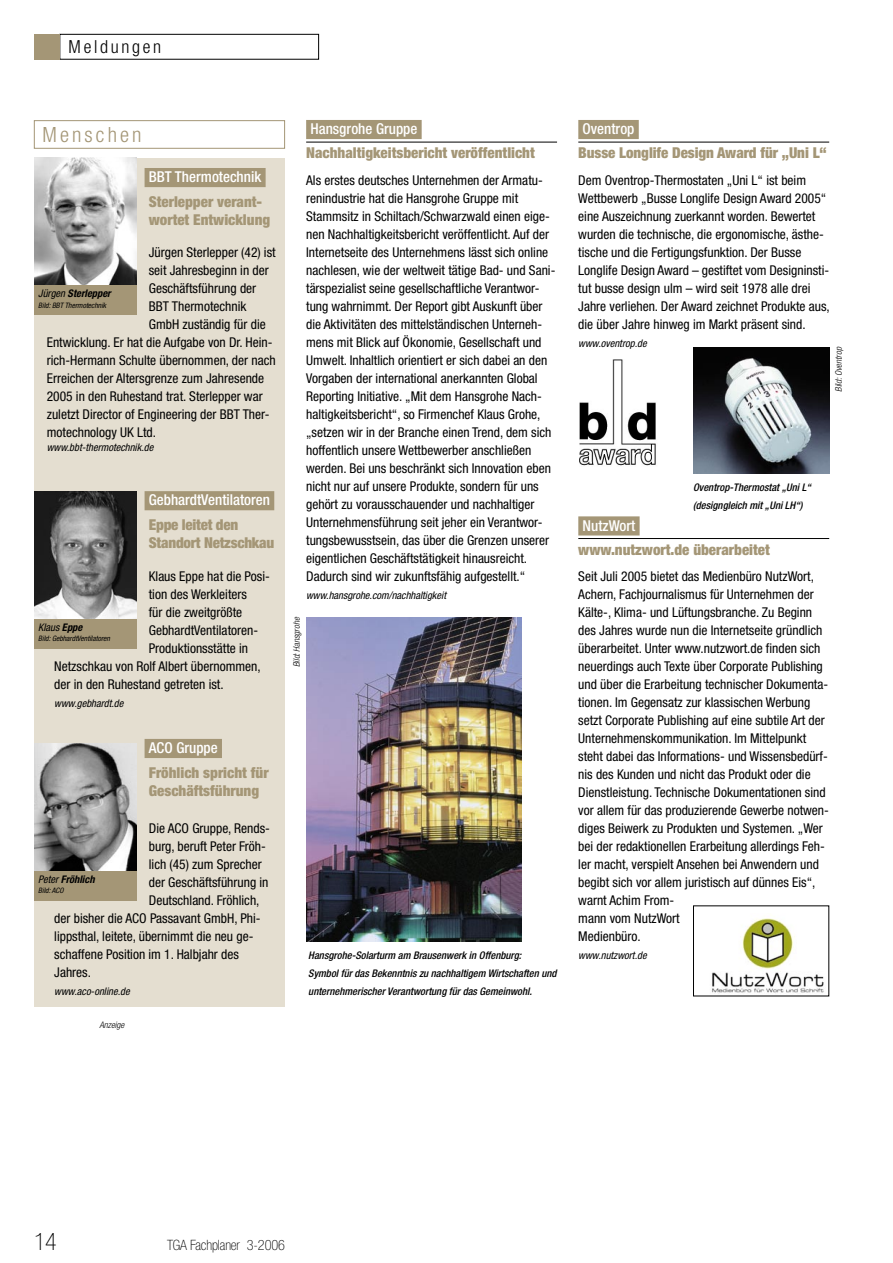
<style>
.page{position:relative;width:893px;height:1263px;background:#fff}
.page>*{position:absolute;margin:0;border:0;box-sizing:border-box;transform-origin:0 0}
.t1{font:100 condensed 24px "Helvetica Neue LT Std";color:#000}
.N_TGA_P3_Text{font:300 condensed 21px "Helvetica Neue LT Std";letter-spacing:.15em;color:#a49676}
.t2{font:300 condensed 18px "Helvetica Neue LT Std";letter-spacing:.15em;color:#000}
.N_TGA_Menschen_HL{font:900 condensed 15px/18px "Helvetica Neue LT Std";color:#a49676}
.N_TGA_P2_Headline{font:900 condensed 15px "Helvetica Neue LT Std";color:#a49676}
.N_TGA_P1_Firma{font:500 condensed 15px "Helvetica Neue LT Std";color:#fff}
.t3{font:100 condensed 14.25px "Helvetica Neue LT Std";letter-spacing:-.01em;color:#000}
.N_TGA_P3_Text-2{font:condensed 13.5px/18px "Helvetica Neue LT Std";color:#000}
.N_TGA_Meldungen{font:condensed 13.5px "Helvetica Neue LT Std";color:#000}
.N_TGA_BU_m{font:italic 500 condensed 10.5px/18px "Helvetica Neue LT Std";color:#000}
.N_TGA_P4_Adresse{font:italic condensed 10.5px "Helvetica Neue LT Std";color:#000}
.N_TGA_Menschen_Vorname{font:italic 700 condensed 10.5px "Helvetica Neue LT Std";color:#000}
.N_TGA_Menschen_Vorname-2{font:italic condensed 10.5px "Helvetica Neue LT Std";color:#000}
.N_TGA_Foto{font:italic 300 condensed 9px "Helvetica Neue LT Std";color:#000}
.N_TGA_Menschen_Foto{font:italic condensed 7.5px "Helvetica Neue LT Std";color:#000}
.s1{font-weight:400}
.s2{font-weight:700}
</style>
<div class="page">
<img style="left:306px;top:617px;width:216px;height:324px">
<img style="left:693px;top:347px;width:136px;height:126px">
<img style="left:712px;top:918px;width:112px;height:76px">
<div style="left:60px;top:34px;width:259px;height:26px;border:1px solid #000"></div>
<div style="left:34px;top:34px;width:26px;height:26px;background:#a49676"></div>
<div style="left:34px;top:158px;width:251px;height:848px;background:#e4ded0"></div>
<div style="left:145px;top:491px;width:129px;height:19px;background:#a49676"></div>
<div style="left:34px;top:120px;width:251px;height:29px;border:1px solid #a49676"></div>
<img style="left:34px;top:491px;width:102px;height:128px">
<div style="left:34px;top:619px;width:102px;height:30px;background:#a49676"></div>
<div style="left:145px;top:168px;width:121px;height:19px;background:#a49676"></div>
<img style="left:34px;top:158px;width:102px;height:127px">
<div style="left:34px;top:285px;width:102px;height:30px;background:#a49676"></div>
<div style="left:145px;top:739px;width:77px;height:19px;background:#a49676"></div>
<img style="left:34px;top:743px;width:102px;height:128px">
<div style="left:34px;top:871px;width:102px;height:30px;background:#a49676"></div>
<div style="left:578px;top:516px;width:62px;height:19px;background:#a49676"></div>
<hr style="left:578px;top:538px;width:251px;height:1px;background:#000">
<div style="left:306px;top:120px;width:116px;height:19px;background:#a49676"></div>
<hr style="left:306px;top:142px;width:251px;height:1px;background:#000">
<div style="left:578px;top:120px;width:61px;height:19px;background:#a49676"></div>
<hr style="left:578px;top:142px;width:251px;height:1px;background:#000">
<img style="left:579px;top:359px;width:77px;height:107px">
<h3 class="t2" style="left:69px;top:37px;width:94px">Meldungen</h3>
<p class="N_TGA_P3_Text" style="left:43px;top:123px;width:101px">Menschen</p>
<p class="N_TGA_P1_Firma" style="left:149px;top:168px;width:114px">BBT Thermotechnik</p>
<p class="N_TGA_Menschen_HL" style="left:149px;top:192px;width:123px">Sterlepper verant&shy;wortet Entwicklung</p>
<p class="N_TGA_Meldungen" style="left:149px;top:245px;width:128px">Jürgen Sterlepper (42) ist</p>
<p class="N_TGA_Meldungen" style="left:149px;top:263px;width:121px">seit Jahresbeginn in der</p>
<p class="N_TGA_Meldungen" style="left:149px;top:281px;width:109px">Geschäftsführung der</p>
<p class="N_TGA_Meldungen" style="left:149px;top:299px;width:99px">BBT Thermotechnik</p>
<p class="N_TGA_Meldungen" style="left:149px;top:317px;width:118px">GmbH zuständig für die</p>
<p class="N_TGA_Meldungen" style="left:47px;top:335px;width:227px">Entwicklung. Er hat die Aufgabe von Dr. Hein-</p>
<p class="N_TGA_Meldungen" style="left:47px;top:353px;width:230px">rich-Hermann Schulte übernommen, der nach</p>
<p class="N_TGA_Meldungen" style="left:47px;top:371px;width:219px">Erreichen der Altersgrenze zum Jahresende</p>
<p class="N_TGA_Meldungen" style="left:47px;top:389px;width:217px">2005 in den Ruhestand trat. Sterlepper war</p>
<p class="N_TGA_Meldungen" style="left:47px;top:407px;width:224px">zuletzt Director of Engineering der BBT Ther-</p>
<p class="N_TGA_Meldungen" style="left:47px;top:425px;width:111px">motechnology UK Ltd.</p>
<p class="N_TGA_P4_Adresse" style="left:47px;top:441px;width:108px">www.bbt-thermotechnik.de</p>
<p class="N_TGA_Menschen_Vorname" style="left:38px;top:287px;width:74px"><span class="s1">Jürgen</span> Sterlepper</p>
<p class="N_TGA_Menschen_Foto" style="left:38px;top:301px;width:70px">Bild: BBT Thermotechnik</p>
<p class="N_TGA_P1_Firma" style="left:149px;top:491px;width:123px">GebhardtVentilatoren</p>
<p class="N_TGA_Menschen_HL" style="left:149px;top:515px;width:127px">Eppe leitet den<br>Standort Netzschkau</p>
<p class="N_TGA_P3_Text-2" style="left:149px;top:567px;width:123px">Klaus Eppe hat die Posi-</p>
<p class="N_TGA_P3_Text-2" style="left:149px;top:585px;width:100px">tion des Werkleiters</p>
<p class="N_TGA_P3_Text-2" style="left:149px;top:603px;width:95px">für die zweitgrößte</p>
<p class="N_TGA_P3_Text-2" style="left:149px;top:621px;width:111px">GebhardtVentilatoren-</p>
<p class="N_TGA_P3_Text-2" style="left:149px;top:639px;width:101px">Produktionsstätte in</p>
<p class="N_TGA_P3_Text-2" style="left:54px;top:657px;width:208px">Netzschkau von Rolf Albert übernommen,</p>
<p class="N_TGA_P3_Text-2" style="left:54px;top:675px;width:171px">der in den Ruhestand getreten ist.</p>
<p class="N_TGA_P4_Adresse" style="left:54px;top:697px;width:71px">www.gebhardt.de</p>
<p class="N_TGA_Menschen_Vorname-2" style="left:38px;top:621px;width:46px">Klaus <span class="s2">Eppe</span></p>
<p class="N_TGA_Menschen_Foto" style="left:38px;top:634px;width:73px">Bild: GebhardtVentilatoren</p>
<p class="N_TGA_P1_Firma" style="left:149px;top:739px;width:70px">ACO Gruppe</p>
<p class="N_TGA_Menschen_HL" style="left:149px;top:763px;width:121px">Fröhlich spricht für<br>Geschäftsführung</p>
<p class="N_TGA_P3_Text-2" style="left:149px;top:819px;width:123px">Die ACO Gruppe, Rends-</p>
<p class="N_TGA_P3_Text-2" style="left:149px;top:837px;width:119px">burg, beruft Peter Fröh-</p>
<p class="N_TGA_P3_Text-2" style="left:149px;top:855px;width:114px">lich (45) zum Sprecher</p>
<p class="N_TGA_P3_Text-2" style="left:149px;top:873px;width:121px">der Geschäftsführung in</p>
<p class="N_TGA_P3_Text-2" style="left:149px;top:891px;width:112px">Deutschland. Fröhlich,</p>
<p class="N_TGA_P3_Text-2" style="left:54px;top:909px;width:208px">der bisher die ACO Passavant GmbH, Phi-</p>
<p class="N_TGA_P3_Text-2" style="left:54px;top:927px;width:201px">lippsthal, leitete, übernimmt die neu ge-</p>
<p class="N_TGA_P3_Text-2" style="left:54px;top:945px;width:186px">schaffene Position im 1. Halbjahr des</p>
<p class="N_TGA_P3_Text-2" style="left:54px;top:963px;width:38px">Jahres.</p>
<p class="N_TGA_P4_Adresse" style="left:54px;top:985px;width:77px">www.aco-online.de</p>
<p class="N_TGA_Menschen_Vorname" style="left:38px;top:872px;width:58px"><span class="s1">Peter</span> Fröhlich</p>
<p class="N_TGA_Menschen_Foto" style="left:38px;top:886px;width:27px">Bild: ACO</p>
<p class="N_TGA_Foto" style="left:99px;top:1020px;width:26px">Anzeige</p>
<p class="N_TGA_P1_Firma" style="left:310px;top:120px;width:108px">Hansgrohe Gruppe</p>
<p class="N_TGA_P2_Headline" style="left:306px;top:144px;width:230px">Nachhaltigkeitsbericht veröffentlicht</p>
<p class="N_TGA_P3_Text-2" style="left:306px;top:171px;width:251px">Als erstes deutsches Unternehmen der Armatu&shy;renindustrie hat die Hansgrohe Gruppe mit Stammsitz in Schiltach/Schwarzwald einen eige&shy;nen Nachhaltigkeitsbericht veröffentlicht. Auf der Internetseite des Unternehmens lässt sich online nachlesen, wie der weltweit tätige Bad- und Sani&shy;tärspezialist seine gesellschaftliche Verantwor&shy;tung wahrnimmt. Der Report gibt Auskunft über die Aktivitäten des mittelständischen Unterneh&shy;mens mit Blick auf Ökonomie, Gesellschaft und Umwelt. Inhaltlich orientiert er sich dabei an den Vorgaben der international anerkannten Global Reporting Initiative. „Mit dem Hansgrohe Nach&shy;haltigkeitsbericht“, so Firmenchef Klaus Grohe, „setzen wir in der Branche einen Trend, dem sich hoffentlich unsere Wettbewerber anschließen werden. Bei uns beschränkt sich Innovation eben nicht nur auf unsere Produkte, sondern für uns gehört zu vorausschauender und nachhaltiger Unternehmensführung seit jeher ein Verantwor&shy;tungsbewusstsein, das über die Grenzen unserer eigentlichen Geschäftstätigkeit hinausreicht.<br>Dadurch sind wir zukunftsfähig aufgestellt.“</p>
<p class="N_TGA_P4_Adresse" style="left:306px;top:589px;width:141px">www.hansgrohe.com/nachhaltigkeit</p>
<p class="N_TGA_Foto" style="left:291px;top:667px;width:52px;rotate:-90deg">Bild: Hansgrohe</p>
<p class="N_TGA_BU_m" style="left:308px;top:947px;width:250px">Hansgrohe-Solarturm am Brausenwerk in Offenburg:<br>Symbol für das Bekenntnis zu nachhaltigem Wirtschaften und unternehmerischer Verantwortung für das Gemeinwohl.</p>
<p class="N_TGA_P1_Firma" style="left:583px;top:120px;width:53px">Oventrop</p>
<p class="N_TGA_P2_Headline" style="left:578px;top:144px;width:250px">Busse Longlife Design Award für „Uni L“</p>
<p class="N_TGA_P3_Text-2" style="left:578px;top:171px;width:253px">Dem Oventrop-Thermostaten „Uni L“ ist beim Wettbewerb „Busse Longlife Design Award 2005“ eine Auszeichnung zuerkannt worden. Bewertet wurden die technische, die ergonomische, ästhe&shy;tische und die Fertigungsfunktion. Der Busse Longlife Design Award – gestiftet vom Designinsti&shy;tut busse design ulm – wird seit 1978 alle drei Jahre verliehen. Der Award zeichnet Produkte aus, die über Jahre hinweg im Markt präsent sind.</p>
<p class="N_TGA_P4_Adresse" style="left:578px;top:338px;width:70px">www.oventrop.de</p>
<p class="N_TGA_Foto" style="left:834px;top:392px;width:46px;rotate:-90deg">Bild: Oventrop</p>
<p class="N_TGA_BU_m" style="left:693px;top:479px;width:119px">Oventrop-Thermostat „Uni L“ (designgleich mit „Uni LH“)</p>
<p class="N_TGA_P1_Firma" style="left:583px;top:516px;width:54px">NutzWort</p>
<p class="N_TGA_P2_Headline" style="left:578px;top:540px;width:193px">www.nutzwort.de überarbeitet</p>
<p class="N_TGA_P3_Text-2" style="left:578px;top:567px;width:252px">Seit Juli 2005 bietet das Medienbüro NutzWort, Achern, Fachjournalismus für Unternehmen der Kälte-, Klima- und Lüftungsbranche. Zu Beginn des Jahres wurde nun die Internetseite gründlich überarbeitet. Unter www.nutzwort.de finden sich neuerdings auch Texte über Corporate Publishing und über die Erarbeitung technischer Dokumenta&shy;tionen. Im Gegensatz zur klassischen Werbung setzt Corporate Publishing auf eine subtile Art der Unternehmenskommunikation. Im Mittelpunkt steht dabei das Informations- und Wissensbedürf&shy;nis des Kunden und nicht das Produkt oder die Dienstleistung. Technische Dokumentationen sind vor allem für das produzierende Gewerbe notwen&shy;diges Beiwerk zu Produkten und Systemen. „Wer bei der redaktionellen Erarbeitung allerdings Feh&shy;ler macht, verspielt Ansehen bei Anwendern und begibt sich vor allem juristisch auf dünnes Eis“, warnt Achim From-<br>mann vom NutzWort<br>Medienbüro.</p>
<p class="N_TGA_P4_Adresse" style="left:578px;top:949px;width:70px">www.nutzwort.de</p>
<h1 class="t1" style="left:34px;top:1228px;width:24px">14</h1>
<p class="t3" style="left:167px;top:1237px;width:119px">TGA Fachplaner 3-2006</p>
</div>
